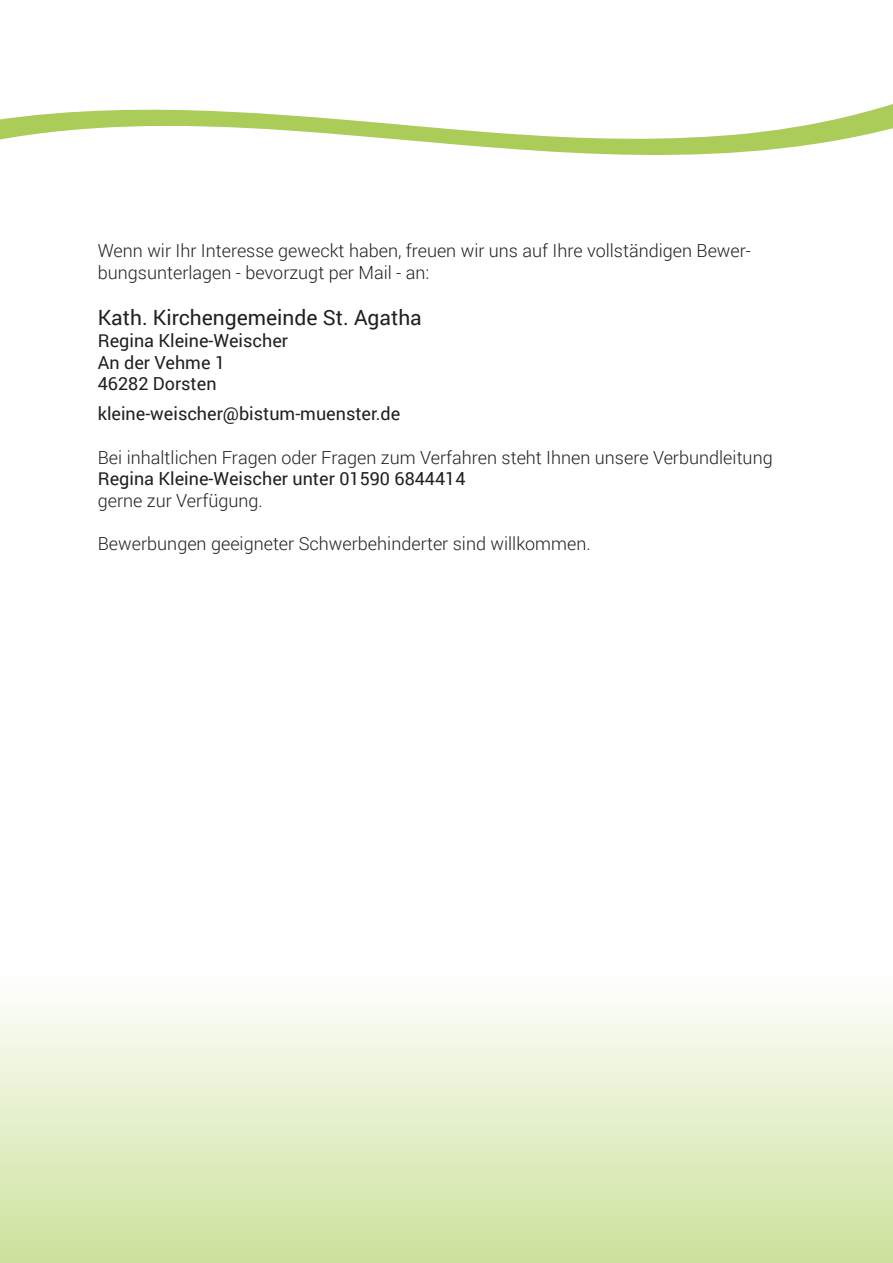
<style>
.page{position:relative;width:893px;height:1263px;background:#fff}
.page>*{position:absolute;margin:0;border:0;box-sizing:border-box;transform-origin:0 0}
.t1{font:21px "Roboto";color:#231f20}
.t2{font:300 18px/21.6px "Roboto";color:#231f20}
.t3{font:18px "Roboto";color:#231f20}
</style>
<div class="page">
<div style="left:0;top:971px;width:893px;height:292px;background:linear-gradient(to bottom,#fff,#cce19c)"></div>
<svg style="left:0;top:104px;width:893px;height:51px"></svg>
<svg style="left:736px;top:104px;width:123px;height:5px"></svg>
<div style="left:546px;top:0;width:190px;height:121px;background:#fff"></div>
<p class="t2" style="left:98px;top:239px;width:655px">Wenn wir Ihr Interesse geweckt haben, freuen wir uns auf Ihre vollständigen Bewer&shy;bungsunterlagen - bevorzugt per Mail - an:</p>
<p class="t1" style="left:98px;top:303px;width:326px">Kath. Kirchengemeinde St. Agatha</p>
<p class="t3" style="left:98px;top:328px;width:192px">Regina Kleine-Weischer</p>
<p class="t3" style="left:98px;top:350px;width:129px">An der Vehme 1</p>
<p class="t3" style="left:98px;top:371px;width:120px">46282 Dorsten</p>
<p class="t3" style="left:98px;top:401px;width:304px">kleine-weischer@bistum-muenster.de</p>
<p class="t2" style="left:98px;top:446px;width:676px">Bei inhaltlichen Fragen oder Fragen zum Verfahren steht Ihnen unsere Verbundleitung</p>
<p class="t3" style="left:98px;top:466px;width:369px">Regina Kleine-Weischer unter 01590 6844414</p>
<p class="t2" style="left:98px;top:489px;width:167px">gerne zur Verfügung.</p>
<p class="t2" style="left:98px;top:532px;width:494px">Bewerbungen geeigneter Schwerbehinderter sind willkommen.</p>
</div>
